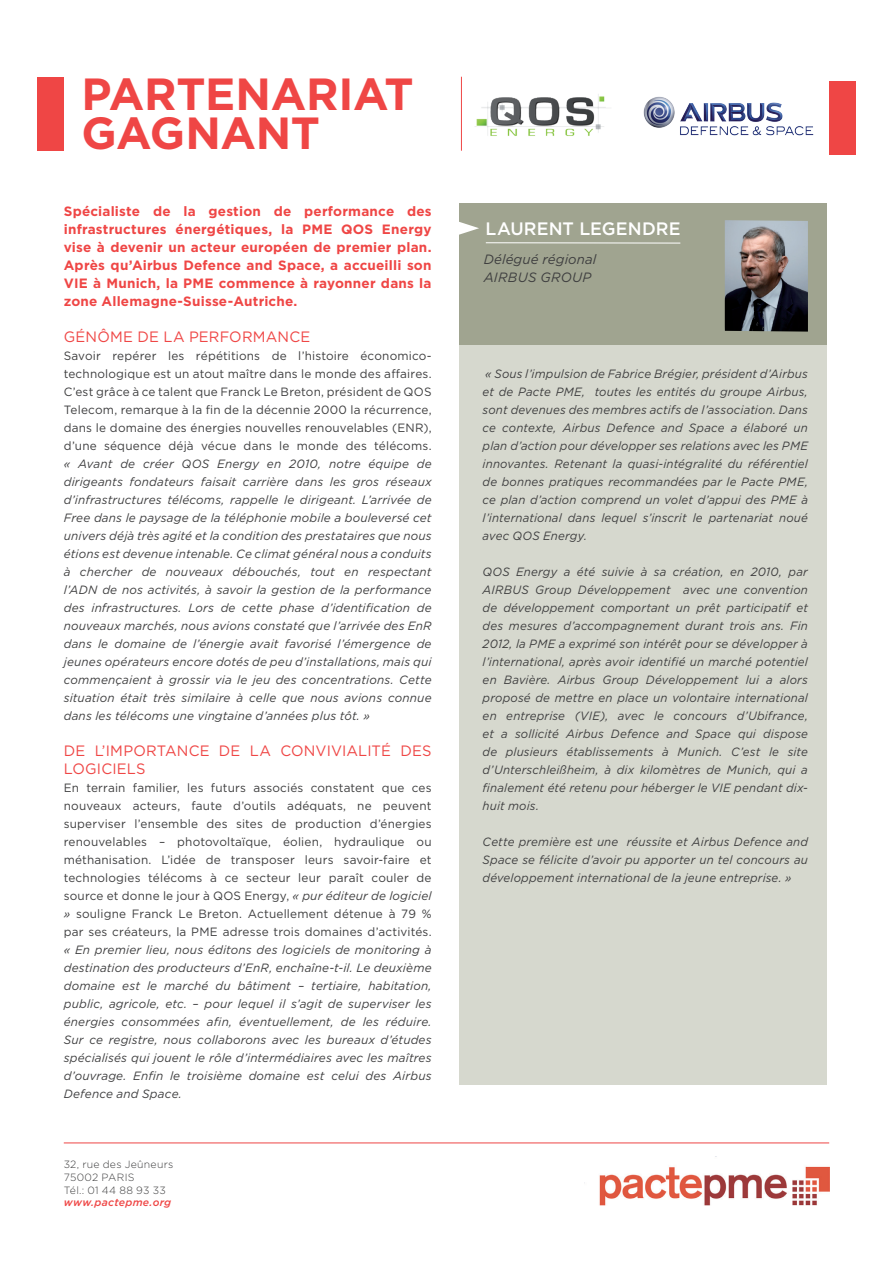
<style>
.page{position:relative;width:893px;height:1263px;background:#fff}
.page>*{position:absolute;margin:0;border:0;box-sizing:border-box;transform-origin:0 0}
.t1{font:700 45px/39px "Gotham";letter-spacing:-.01em;color:#ef4645}
.t2{font:500 18px "Gotham";letter-spacing:.005em;color:#fff}
.t3{font:15px/18px "Gotham";letter-spacing:.015em;color:#ef4645}
.t4{font:700 13.5px/18px "Gotham";letter-spacing:.015em;color:#ef4645;text-align:justify}
.t5{font:italic 13.5px/18px "Gotham";letter-spacing:.01em;color:#3e3e3f}
.t6{font:italic 12px/18px "Gotham";letter-spacing:.015em;color:#3e3e3f;text-align:justify}
.t7{font:italic 12px/18px "Gotham";letter-spacing:.015em;color:#3e3e3f;text-align:justify;scale:.96 1}
.t8{font:12px/18px "Gotham";letter-spacing:.015em;color:#3e3e3f;text-align:justify}
.t9{font:300 10.5px/12.6px "Gotham";letter-spacing:.025em;color:#3e3e3f}
.t10{font:italic 500 10.5px "Gotham";letter-spacing:.025em;color:#ef4645}
.s1{font-style:italic}
</style>
<div class="page">
<img style="left:599px;top:1156px;width:230px;height:50px">
<hr style="left:64px;top:1142px;width:765px;height:1px;background:#ef4645">
<div style="left:459px;top:203px;width:368px;height:152px;background:#a0a490"></div>
<div style="left:37px;top:77px;width:27px;height:74px;background:#ef4645"></div>
<div style="left:829px;top:81px;width:26px;height:74px;background:#ef4645"></div>
<hr style="left:461px;top:77px;width:1px;height:74px;background:#ef4645">
<img style="left:643px;top:96px;width:171px;height:40px">
<img style="left:475px;top:94px;width:131px;height:42px">
<div style="left:459px;top:345px;width:368px;height:740px;background:#d6d8ce"></div>
<img style="left:725px;top:220px;width:83px;height:112px">
<hr style="left:486px;top:242px;width:194px;height:1px;background:#fff">
<svg style="left:459px;top:222px;width:20px;height:13px"></svg>
<h1 class="t1" style="left:82px;top:74px;width:334px">PARTENARIAT<br>GAGNANT</h1>
<p class="t4" style="left:64px;top:202px;width:369px">Spécialiste de la gestion de performance des infrastructures énergétiques, la PME QOS Energy vise à devenir un acteur européen de premier plan.<br>Après qu’Airbus Defence and Space, a accueilli son VIE à Munich, la PME commence à rayonner dans la zone Allemagne-Suisse-Autriche.</p>
<p class="t3" style="left:64px;top:327px;width:248px">GÉNÔME DE LA PERFORMANCE</p>
<p class="t8" style="left:64px;top:347px;width:369px">Savoir repérer les répétitions de l’histoire économico&shy;technologique est un atout maître dans le monde des affaires.<br>C’est grâce à ce talent que Franck Le Breton, président de QOS Telecom, remarque à la fin de la décennie 2000 la récurrence, dans le domaine des énergies nouvelles renouvelables (ENR), d’une séquence déjà vécue dans le monde des télécoms.</p>
<p class="t6" style="left:64px;top:455px;width:369px">« Avant de créer QOS Energy en 2010, notre équipe de dirigeants fondateurs faisait carrière dans les gros réseaux d’infrastructures télécoms, rappelle le dirigeant. L’arrivée de Free dans le paysage de la téléphonie mobile a bouleversé cet univers déjà très agité et la condition des prestataires que nous étions est devenue intenable. Ce climat général nous a conduits à chercher de nouveaux débouchés, tout en respectant l’ADN de nos activités, à savoir la gestion de la performance des infrastructures. Lors de cette phase d’identification de nouveaux marchés, nous avions constaté que l’arrivée des EnR dans le domaine de l’énergie avait favorisé l’émergence de jeunes opérateurs encore dotés de peu d’installations, mais qui commençaient à grossir via le jeu des concentrations. Cette situation était très similaire à celle que nous avions connue dans les télécoms une vingtaine d’années plus tôt. »</p>
<p class="t3" style="left:64px;top:741px;width:369px">DE L’IMPORTANCE DE LA CONVIVIALITÉ DES<br>LOGICIELS</p>
<p class="t8" style="left:64px;top:779px;width:369px">En terrain familier, les futurs associés constatent que ces nouveaux acteurs, faute d’outils adéquats, ne peuvent superviser l’ensemble des sites de production d’énergies renouvelables – photovoltaïque, éolien, hydraulique ou méthanisation. L’idée de transposer leurs savoir-faire et technologies télécoms à ce secteur leur paraît couler de source et donne le jour à QOS Energy, <span class="s1">« pur éditeur de logiciel »</span> souligne Franck Le Breton. Actuellement détenue à 79 % par ses créateurs, la PME adresse trois domaines d’activités.</p>
<p class="t6" style="left:64px;top:941px;width:369px">« En premier lieu, nous éditons des logiciels de monitoring à destination des producteurs d’EnR, enchaîne-t-il. Le deuxième domaine est le marché du bâtiment – tertiaire, habitation, public, agricole, etc. – pour lequel il s’agit de superviser les énergies consommées afin, éventuellement, de les réduire.<br>Sur ce registre, nous collaborons avec les bureaux d’études spécialisés qui jouent le rôle d’intermédiaires avec les maîtres d’ouvrage. Enfin le troisième domaine est celui des Airbus Defence and Space.</p>
<p class="t9" style="left:64px;top:1158px;width:111px">32, rue des Jeûneurs<br>75002 PARIS<br>Tél.: 01 44 88 93 33</p>
<p class="t10" style="left:64px;top:1196px;width:109px">www.pactepme.org</p>
<h2 class="t2" style="left:486px;top:217px;width:196px">LAURENT LEGENDRE</h2>
<p class="t5" style="left:484px;top:250px;width:114px">Délégué régional<br>AIRBUS GROUP</p>
<p class="t7" style="left:483px;top:365px;width:340px">« Sous l’impulsion de Fabrice Brégier, président d’Airbus et de Pacte PME, toutes les entités du groupe Airbus, sont devenues des membres actifs de l’association. Dans ce contexte, Airbus Defence and Space a élaboré un plan d’action pour développer ses relations avec les PME innovantes. Retenant la quasi-intégralité du référentiel de bonnes pratiques recommandées par le Pacte PME, ce plan d’action comprend un volet d’appui des PME à l’international dans lequel s’inscrit le partenariat noué avec QOS Energy.</p>
<p class="t7" style="left:483px;top:563px;width:340px">QOS Energy a été suivie à sa création, en 2010, par AIRBUS Group Développement avec une convention de développement comportant un prêt participatif et des mesures d’accompagnement durant trois ans. Fin 2012, la PME a exprimé son intérêt pour se développer à l’international, après avoir identifié un marché potentiel en Bavière. Airbus Group Développement lui a alors proposé de mettre en place un volontaire international en entreprise (VIE), avec le concours d’Ubifrance, et a sollicité Airbus Defence and Space qui dispose de plusieurs établissements à Munich. C’est le site d’Unterschleißheim, à dix kilomètres de Munich, qui a finalement été retenu pour héberger le VIE pendant dix&shy;huit mois.</p>
<p class="t7" style="left:483px;top:833px;width:340px">Cette première est une réussite et Airbus Defence and Space se félicite d’avoir pu apporter un tel concours au développement international de la jeune entreprise. »</p>
</div>
